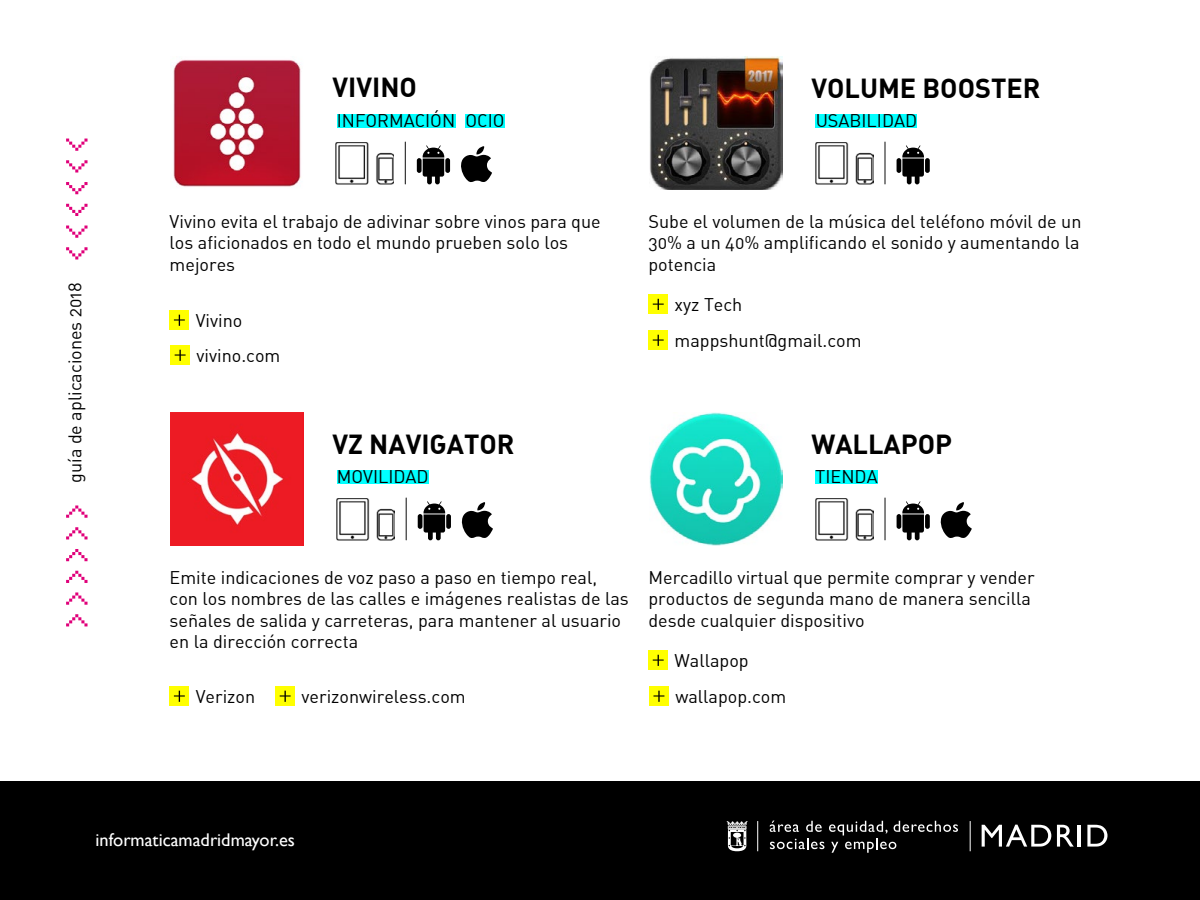
<style>
.page{position:relative;width:1200px;height:900px;background:#fff}
.page>*{position:absolute;margin:0;border:0;box-sizing:border-box;transform-origin:0 0}
.t1{font:700 27px "DIN Alternate";color:#000}
.t2{font:18.3px "Gill Sans";color:#fff}
.t3{font:18px/21.6px "DIN Alternate";color:#000}
</style>
<div class="page">
<div style="left:0;top:782px;width:1200px;height:118px;background:#000"></div>
<svg style="left:726px;top:821px;width:22px;height:30px"></svg>
<hr style="left:970px;top:821px;width:1px;height:30px;background:#fff">
<hr style="left:757px;top:821px;width:1px;height:30px;background:#fff">
<svg style="left:982px;top:825px;width:69px;height:22px"></svg>
<svg style="left:1057px;top:825px;width:17px;height:22px"></svg>
<hr style="left:1078px;top:825px;width:3px;height:22px;background:#fff">
<svg style="left:1087px;top:825px;width:21px;height:22px"></svg>
<svg style="left:770px;top:821px;width:188px;height:32px"></svg>
<svg style="left:66px;top:549px;width:22px;height:12px"></svg>
<svg style="left:66px;top:527px;width:22px;height:12px"></svg>
<svg style="left:66px;top:506px;width:22px;height:12px"></svg>
<svg style="left:66px;top:614px;width:22px;height:12px"></svg>
<svg style="left:66px;top:592px;width:22px;height:13px"></svg>
<svg style="left:66px;top:571px;width:22px;height:12px"></svg>
<svg style="left:66px;top:204px;width:22px;height:12px"></svg>
<svg style="left:66px;top:226px;width:22px;height:12px"></svg>
<svg style="left:66px;top:247px;width:22px;height:13px"></svg>
<svg style="left:66px;top:139px;width:22px;height:12px"></svg>
<svg style="left:66px;top:160px;width:22px;height:13px"></svg>
<svg style="left:66px;top:182px;width:22px;height:12px"></svg>
<img style="left:170px;top:412px;width:134px;height:134px">
<div style="left:337px;top:470px;width:92px;height:13px;background:#0ff"></div>
<div style="left:170px;top:687px;width:19px;height:19px;background:#ff0"></div>
<svg style="left:174px;top:691px;width:11px;height:11px"></svg>
<div style="left:275px;top:687px;width:20px;height:19px;background:#ff0"></div>
<svg style="left:280px;top:691px;width:11px;height:11px"></svg>
<img style="left:337px;top:498px;width:58px;height:42px">
<hr style="left:418px;top:514px;width:4px;height:15px;background:#000;border-radius:2px">
<svg style="left:424px;top:501px;width:21px;height:39px"></svg>
<div style="left:446px;top:514px;width:5px;height:15px;background:#000;border-radius:2px"></div>
<svg style="left:461px;top:502px;width:32px;height:36px"></svg>
<hr style="left:406px;top:498px;width:1px;height:42px;background:#000">
<img style="left:649px;top:56px;width:134px;height:134px">
<div style="left:816px;top:114px;width:101px;height:13px;background:#0ff"></div>
<div style="left:649px;top:295px;width:19px;height:19px;background:#ff0"></div>
<svg style="left:653px;top:299px;width:11px;height:11px"></svg>
<div style="left:648px;top:331px;width:20px;height:19px;background:#ff0"></div>
<svg style="left:653px;top:335px;width:11px;height:11px"></svg>
<img style="left:816px;top:142px;width:57px;height:42px">
<hr style="left:897px;top:158px;width:4px;height:15px;background:#000;border-radius:2px">
<svg style="left:902px;top:145px;width:22px;height:39px"></svg>
<div style="left:925px;top:158px;width:5px;height:15px;background:#000;border-radius:2px"></div>
<hr style="left:885px;top:142px;width:1px;height:42px;background:#000">
<img style="left:173px;top:59px;width:128px;height:128px">
<div style="left:337px;top:114px;width:118px;height:13px;background:#0ff"></div>
<div style="left:170px;top:311px;width:19px;height:19px;background:#ff0"></div>
<svg style="left:174px;top:315px;width:11px;height:11px"></svg>
<div style="left:170px;top:346px;width:20px;height:19px;background:#ff0"></div>
<svg style="left:175px;top:350px;width:11px;height:11px"></svg>
<img style="left:336px;top:142px;width:58px;height:42px">
<div style="left:417px;top:158px;width:5px;height:15px;background:#000;border-radius:2px"></div>
<svg style="left:423px;top:145px;width:21px;height:39px"></svg>
<div style="left:445px;top:158px;width:5px;height:15px;background:#000;border-radius:2px"></div>
<svg style="left:461px;top:146px;width:31px;height:36px"></svg>
<hr style="left:405px;top:142px;width:1px;height:42px;background:#000">
<div style="left:466px;top:114px;width:39px;height:13px;background:#0ff"></div>
<img style="left:649px;top:412px;width:134px;height:134px">
<div style="left:816px;top:470px;width:62px;height:13px;background:#0ff"></div>
<div style="left:648px;top:651px;width:20px;height:19px;background:#ff0"></div>
<svg style="left:653px;top:655px;width:11px;height:11px"></svg>
<div style="left:649px;top:687px;width:20px;height:19px;background:#ff0"></div>
<svg style="left:654px;top:691px;width:10px;height:11px"></svg>
<img style="left:816px;top:498px;width:57px;height:42px">
<hr style="left:897px;top:514px;width:4px;height:15px;background:#000;border-radius:2px">
<svg style="left:902px;top:501px;width:22px;height:39px"></svg>
<div style="left:925px;top:514px;width:5px;height:15px;background:#000;border-radius:2px"></div>
<svg style="left:940px;top:502px;width:32px;height:36px"></svg>
<hr style="left:885px;top:498px;width:1px;height:42px;background:#000">
<p class="t3" style="left:64px;top:483px;width:202px;rotate:-90deg">guía de aplicaciones 2018</p>
<h1 class="t1" style="left:333px;top:69px;width:86px">VIVINO</h1>
<p class="t3" style="left:337px;top:110px;width:120px">INFORMACIÓN</p>
<p class="t3" style="left:466px;top:110px;width:41px">OCIO</p>
<p class="t3" style="left:170px;top:210px;width:433px">Vivino evita el trabajo de adivinar sobre vinos para que los aficionados en todo el mundo prueben solo los mejores</p>
<p class="t3" style="left:196px;top:303px;width:86px;line-height:35.1px">Vivino vivino.com</p>
<h1 class="t1" style="left:333px;top:426px;width:183px">VZ NAVIGATOR</h1>
<p class="t3" style="left:337px;top:466px;width:93px">MOVILIDAD</p>
<h1 class="t1" style="left:811px;top:70px;width:231px">VOLUME BOOSTER</h1>
<p class="t3" style="left:816px;top:110px;width:103px">USABILIDAD</p>
<p class="t3" style="left:649px;top:210px;width:434px;text-align:justify">Sube el volumen de la música del teléfono móvil de un 30% a un 40% amplificando el sonido y aumentando la potencia</p>
<p class="t3" style="left:675px;top:286px;width:189px;line-height:35.8px">xyz Tech mappshunt@gmail.com</p>
<h1 class="t1" style="left:811px;top:426px;width:142px">WALLAPOP</h1>
<p class="t3" style="left:816px;top:466px;width:64px">TIENDA</p>
<p class="t3" style="left:170px;top:566px;width:461px">Emite indicaciones de voz paso a paso en tiempo real, con los nombres de las calles e imágenes realistas de las señales de salida y carreteras, para mantener al usuario en la dirección correcta</p>
<p class="t3" style="left:196px;top:685px;width:61px">Verizon</p>
<p class="t3" style="left:302px;top:685px;width:166px">verizonwireless.com</p>
<p class="t3" style="left:648px;top:566px;width:388px">Mercadillo virtual que permite comprar y vender productos de segunda mano de manera sencilla desde cualquier dispositivo</p>
<p class="t3" style="left:675px;top:642px;width:113px;line-height:35.8px">Wallapop wallapop.com</p>
<p class="t2" style="left:96px;top:829px;width:201px">informaticamadridmayor.es</p>
</div>
